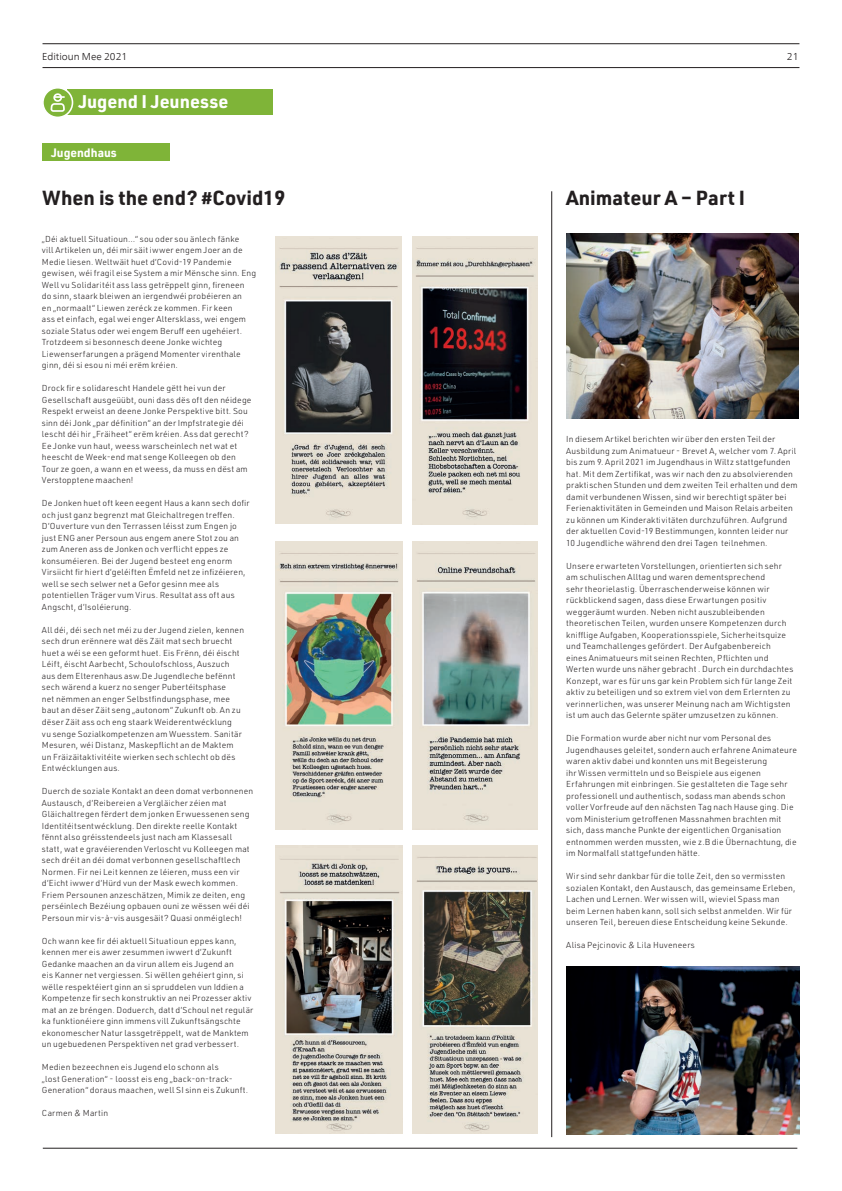
<style>
.page{position:relative;width:842px;height:1191px;background:#fff}
.page>*{position:absolute;margin:0;border:0;box-sizing:border-box;transform-origin:0 0}
.t1{font:700 20px "URWDIN";color:#231f20}
.t2{font:700 18px "URWDIN";color:#fff}
.t3{font:700 12px "URWDIN";color:#fff}
.t4{font:300 10px "Frutiger Neue LT Com";color:#231f20}
.t5{font:300 8.5px/11.5px "URWDIN";letter-spacing:.015em;color:#231f20}
</style>
<div class="page">
<hr style="left:43px;top:44px;width:756px;height:1px;background:#231f20">
<hr style="left:43px;top:67px;width:756px;height:1px;background:#231f20">
<hr style="left:43px;top:1148px;width:754px;height:1px;background:#231f20">
<hr style="left:551px;top:191px;width:1px;height:946px;background:#231f20">
<div style="left:67px;top:89px;width:206px;height:25px;background:#7fb438"></div>
<div style="left:43px;top:88px;width:29px;height:29px;background:#7fb438;border-radius:50%"></div>
<div style="left:42px;top:87px;width:31px;height:31px;border:2px solid #fff;border-radius:50%"></div>
<svg style="left:51px;top:93px;width:14px;height:19px"></svg>
<img style="left:275px;top:237px;width:126px;height:286px">
<img style="left:275px;top:541px;width:127px;height:288px">
<img style="left:275px;top:845px;width:127px;height:289px">
<img style="left:412px;top:237px;width:125px;height:288px">
<img style="left:412px;top:541px;width:125px;height:288px">
<img style="left:412px;top:845px;width:125px;height:289px">
<div style="left:43px;top:144px;width:127px;height:17px;background:#7fb438"></div>
<img style="left:566px;top:234px;width:232px;height:184px">
<img style="left:567px;top:967px;width:233px;height:167px">
<p class="t4" style="left:42px;top:50px;width:87px">Editioun Mee 2021</p>
<p class="t4" style="left:787px;top:50px;width:13px">21</p>
<h2 class="t2" style="left:78px;top:89px;width:152px">Jugend I Jeunesse</h2>
<h3 class="t3" style="left:51px;top:144px;width:67px">Jugendhaus</h3>
<h1 class="t1" style="left:42px;top:184px;width:245px">When is the end? #Covid19</h1>
<p class="t5" style="left:42px;top:233px;width:216px">„Déi aktuell Situatioun…“ sou oder sou änlech fänke<br>vill Artikelen un, déi mir säit iwwer engem Joer an de Medie liesen. Weltwäit huet d’Covid-19 Pandemie gewisen, wéi fragil eise System a mir Mënsche sinn. Eng Well vu Solidaritéit ass lass getrëppelt ginn, fireneen do sinn, staark bleiwen an iergendwéi probéieren an<br>en „normaalt“ Liewen zeréck ze kommen. Fir keen<br>ass et einfach, egal wei enger Altersklass, wei engem soziale Status oder wei engem Beruff een ugehéiert.<br>Trotzdeem si besonnesch deene Jonke wichteg Liewenserfarungen a prägend Momenter virenthale ginn, déi si esou ni méi erëm kréien.</p>
<p class="t5" style="left:42px;top:382px;width:211px">Drock fir e solidarescht Handele gëtt hei vun der Gesellschaft ausgeüübt, ouni dass dës oft den néidege Respekt erweist an deene Jonke Perspektive bitt. Sou sinn déi Jonk „par définition“ an der Impfstrategie déi lescht déi hir „Fräiheet“ erëm kréien. Ass dat gerecht?<br>Ee Jonke vun haut, weess warscheinlech net wat et heescht de Week-end mat senge Kolleegen ob den Tour ze goen, a wann en et weess, da muss en dëst am Verstopptene maachen!</p>
<p class="t5" style="left:42px;top:497px;width:209px">De Jonken huet oft keen eegent Haus a kann sech dofir och just ganz begrenzt mat Gleichaltregen treffen.<br>D’Ouverture vun den Terrassen léisst zum Engen jo just ENG aner Persoun aus engem anere Stot zou an zum Aneren ass de Jonken och verflicht eppes ze konsuméieren. Bei der Jugend besteet eng enorm Virsiicht fir hiert d’geléiften Ëmfeld net ze infizéieren, well se sech selwer net a Gefor gesinn mee als potentiellen Träger vum Virus. Resultat ass oft aus Angscht, d’Isoléierung.</p>
<p class="t5" style="left:42px;top:624px;width:204px">All déi, déi sech net méi zu der Jugend zielen, kennen sech drun erënnere wat dës Zäit mat sech bruecht huet a wéi se een geformt huet. Eis Frënn, déi éischt Léift, éischt Aarbecht, Schoulofschloss, Auszuch aus dem Elterenhaus asw.De Jugendleche befënnt sech wärend a kuerz no senger Pubertéitsphase<br>net nëmmen an enger Selbstfindungsphase, mee baut an dëser Zäit seng „autonom“ Zukunft ob. An zu dëser Zäit ass och eng staark Weiderentwécklung<br>vu senge Sozialkompetenzen am Wuesstem. Sanitär Mesuren, wéi Distanz, Maskepflicht an de Maktem un Fräizäitaktivitéite wierken sech schlecht ob dës Entwécklungen aus.</p>
<p class="t5" style="left:42px;top:785px;width:213px">Duerch de soziale Kontakt an deen domat verbonnenen Austausch, d’Reibereien a Vergläicher zéien mat Gläichaltregen fërdert dem jonken Erwuessenen seng Identitéitsentwécklung. Den direkte reelle Kontakt fënnt also gréisstendeels just nach am Klassesall statt, wat e gravéierenden Verloscht vu Kolleegen mat sech dréit an déi domat verbonnen gesellschaftlech Normen. Fir nei Leit kennen ze léieren, muss een vir d’Eicht iwwer d’Hürd vun der Mask ewech kommen.<br>Friem Persounen anzeschätzen, Mimik ze deiten, eng perséinlech Bezéiung opbauen ouni ze wëssen wéi déi Persoun mir vis-à-vis ausgesäit? Quasi onméiglech!</p>
<p class="t5" style="left:42px;top:934px;width:213px">Och wann kee fir déi aktuell Situatioun eppes kann, kennen mer eis awer zesummen iwwert d’Zukunft Gedanke maachen an da virun allem eis Jugend an<br>eis Kanner net vergiessen. Si wëllen gehéiert ginn, si wëlle respektéiert ginn an si spruddelen vun Iddien a Kompetenze fir sech konstruktiv an nei Prozesser aktiv mat an ze bréngen. Doduerch, datt d’Schoul net regulär ka funktionéiere ginn immens vill Zukunftsängschte ekonomescher Natur lassgetrëppelt, wat de Manktem un ugebuedenen Perspektiven net grad verbessert.</p>
<p class="t5" style="left:42px;top:1061px;width:208px">Medien bezeechnen eis Jugend elo schonn als<br>„lost Generation“ - loosst eis eng „back-on-track-<br>Generation“ doraus maachen, well SI sinn eis Zukunft.</p>
<p class="t5" style="left:42px;top:1107px;width:68px">Carmen &amp; Martin</p>
<h1 class="t1" style="left:566px;top:184px;width:180px">Animateur A – Part I</h1>
<p class="t5" style="left:566px;top:433px;width:233px">In diesem Artikel berichten wir über den ersten Teil der Ausbildung zum Animatueur - Brevet A, welcher vom 7. April bis zum 9. April 2021 im Jugendhaus in Wiltz stattgefunden hat. Mit dem Zertifikat, was wir nach den zu absolvierenden praktischen Stunden und dem zweiten Teil erhalten und dem damit verbundenen Wissen, sind wir berechtigt später bei Ferienaktivitäten in Gemeinden und Maison Relais arbeiten zu können um Kinderaktivitäten durchzuführen. Aufgrund der aktuellen Covid-19 Bestimmungen, konnten leider nur 10 Jugendliche während den drei Tagen teilnehmen.</p>
<p class="t5" style="left:566px;top:560px;width:229px">Unsere erwarteten Vorstellungen, orientierten sich sehr am schulischen Alltag und waren dementsprechend<br>sehr theorielastig. Überraschenderweise können wir rückblickend sagen, dass diese Erwartungen positiv weggeräumt wurden. Neben nicht auszubleibenden theoretischen Teilen, wurden unsere Kompetenzen durch knifflige Aufgaben, Kooperationsspiele, Sicherheitsquize und Teamchallenges gefördert. Der Aufgabenbereich eines Animatueurs mit seinen Rechten, Pflichten und Werten wurde uns näher gebracht . Durch ein durchdachtes Konzept, war es für uns gar kein Problem sich für lange Zeit aktiv zu beteiligen und so extrem viel von dem Erlernten zu verinnerlichen, was unserer Meinung nach am Wichtigsten ist um auch das Gelernte später umzusetzen zu können.</p>
<p class="t5" style="left:566px;top:732px;width:232px">Die Formation wurde aber nicht nur vom Personal des Jugendhauses geleitet, sondern auch erfahrene Animateure waren aktiv dabei und konnten uns mit Begeisterung<br>ihr Wissen vermitteln und so Beispiele aus eigenen Erfahrungen mit einbringen. Sie gestalteten die Tage sehr professionell und authentisch, sodass man abends schon voller Vorfreude auf den nächsten Tag nach Hause ging. Die vom Ministerium getroffenen Massnahmen brachten mit sich, dass manche Punkte der eigentlichen Organisation entnommen werden mussten, wie z.B die Übernachtung, die im Normalfall stattgefunden hätte.</p>
<p class="t5" style="left:566px;top:870px;width:231px">Wir sind sehr dankbar für die tolle Zeit, den so vermissten sozialen Kontakt, den Austausch, das gemeinsame Erleben, Lachen und Lernen. Wer wissen will, wieviel Spass man beim Lernen haben kann, soll sich selbst anmelden. Wir für unseren Teil, bereuen diese Entscheidung keine Sekunde.</p>
<p class="t5" style="left:566px;top:939px;width:130px">Alisa Pejcinovic &amp; Lila Huveneers</p>
</div>
